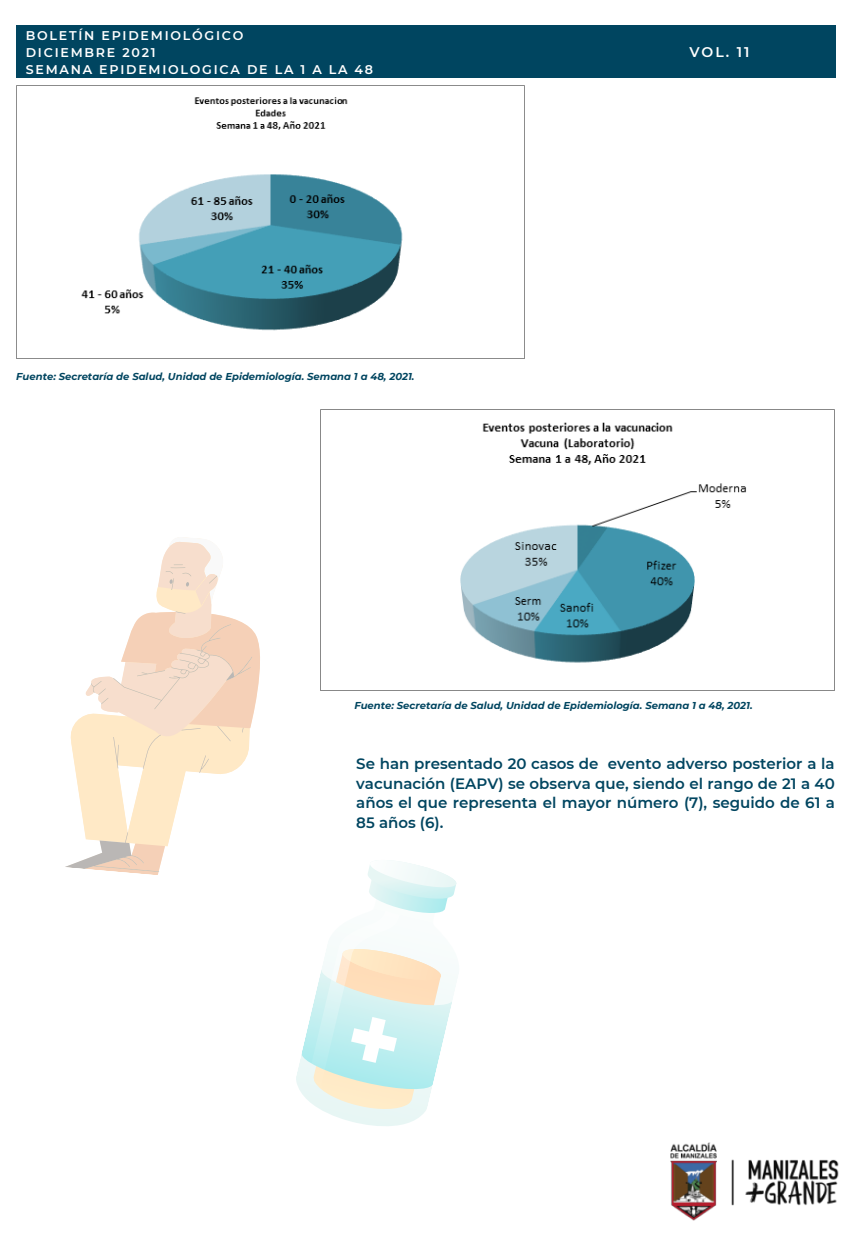
<style>
.page{position:relative;width:851px;height:1241px;background:#fff}
.page>*{position:absolute;margin:0;border:0;box-sizing:border-box;transform-origin:0 0}
.t1{font:600 15px/19.8px "Montserrat";color:#004560;text-align:justify}
.t2{font:600 14px "Montserrat";color:#fff}
.t3{font:600 12.62px "Montserrat";letter-spacing:.14em;color:#fff}
.t4{font:italic 700 10px "Montserrat";color:#004560}
</style>
<div class="page">
<div style="left:16px;top:25px;width:819px;height:53px;background:#004560"></div>
<img style="left:670px;top:1142px;width:169px;height:79px">
<svg style="left:296px;top:1072px;width:123px;height:54px"></svg>
<svg style="left:298px;top:861px;width:159px;height:256px"></svg>
<svg style="left:164px;top:537px;width:47px;height:19px"></svg>
<svg style="left:65px;top:556px;width:194px;height:319px"></svg>
<img style="left:16px;top:85px;width:508px;height:273px">
<img style="left:320px;top:409px;width:514px;height:281px">
<p class="t3" style="left:26px;top:28px;width:219px">BOLETÍN EPIDEMIOLÓGICO</p>
<p class="t3" style="left:26px;top:45px;width:131px">DICIEMBRE 2021</p>
<p class="t3" style="left:26px;top:62px;width:349px">SEMANA EPIDEMIOLOGICA DE LA 1 A LA 48</p>
<p class="t4" style="left:16px;top:370px;width:400px">Fuente: Secretaría de Salud, Unidad de Epidemiología. Semana 1 a 48, 2021.</p>
<p class="t2" style="left:689px;top:43px;width:62px">VOL. 11</p>
<p class="t4" style="left:354px;top:699px;width:400px">Fuente: Secretaría de Salud, Unidad de Epidemiología. Semana 1 a 48, 2021.</p>
<p class="t1" style="left:356px;top:753px;width:480px">Se han presentado 20 casos de evento adverso posterior a la vacunación (EAPV) se observa que, siendo el rango de 21 a 40 años el que representa el mayor número (7), seguido de 61 a 85 años (6).</p>
</div>
